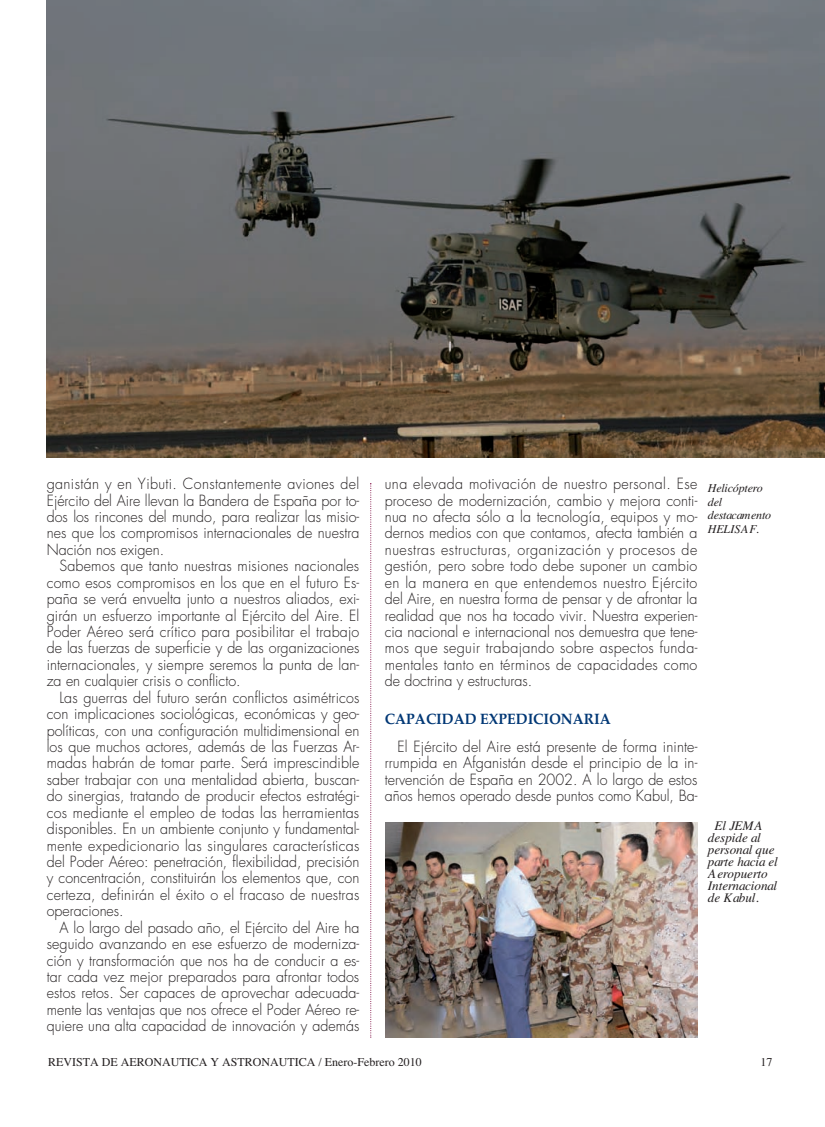
<style>
.page{position:relative;width:825px;height:1127px;background:#fff}
.page>*{position:absolute;margin:0;border:0;box-sizing:border-box;transform-origin:0 0}
.t1{font:300 15px/16.5px "Futura";letter-spacing:.005em;color:#231f20;text-align:justify;scale:.95 1}
.t2{font:300 15px "Futura";letter-spacing:.025em;color:#231f20;scale:.95 1}
.t3{font:italic 13.2px/12px "Times";color:#231f20}
.t4{font:12px "Times";color:#231f20}
.t5{font:italic 12px/13.5px "Times";letter-spacing:-.015em;color:#231f20}
.s1{font-family:"Palatino";font-weight:700;color:#013775}
</style>
<div class="page">
<svg style="left:370px;top:483px;width:1px;height:554px"></svg>
<img style="left:47px;top:0;width:778px;height:457px">
<img style="left:386px;top:822px;width:311px;height:215px">
<p class="t2" style="left:47px;top:477px;width:330px">ganistán y en Yibuti. Constantemente aviones del</p>
<p class="t1" style="left:47px;top:493px;width:330px">Ejército del Aire llevan la Bandera de España por to-</p>
<p class="t1" style="left:47px;top:510px;width:330px">dos los rincones del mundo, para realizar las misio-</p>
<p class="t1" style="left:47px;top:526px;width:330px">nes que los compromisos internacionales de nuestra</p>
<p class="t1" style="left:47px;top:542px;width:125px">Nación nos exigen.</p>
<p class="t1" style="left:60px;top:559px;width:317px">Sabemos que tanto nuestras misiones nacionales</p>
<p class="t1" style="left:47px;top:575px;width:330px">como esos compromisos en los que en el futuro Es-</p>
<p class="t1" style="left:47px;top:592px;width:330px">paña se verá envuelta junto a nuestros aliados, exi-</p>
<p class="t1" style="left:47px;top:608px;width:330px">girán un esfuerzo importante al Ejército del Aire. El</p>
<p class="t1" style="left:47px;top:624px;width:330px">Poder Aéreo será crítico para posibilitar el trabajo</p>
<p class="t1" style="left:47px;top:641px;width:330px">de las fuerzas de superficie y de las organizaciones</p>
<p class="t1" style="left:47px;top:657px;width:330px">internacionales, y siempre seremos la punta de lan-</p>
<p class="t1" style="left:47px;top:674px;width:205px">za en cualquier crisis o conflicto.</p>
<p class="t1" style="left:60px;top:690px;width:317px">Las guerras del futuro serán conflictos asimétricos</p>
<p class="t1" style="left:47px;top:707px;width:330px">con implicaciones sociológicas, económicas y geo-</p>
<p class="t1" style="left:47px;top:723px;width:330px">políticas, con una configuración multidimensional en</p>
<p class="t1" style="left:47px;top:739px;width:330px">los que muchos actores, además de las Fuerzas Ar-</p>
<p class="t1" style="left:47px;top:756px;width:330px">madas habrán de tomar parte. Será imprescindible</p>
<p class="t1" style="left:47px;top:772px;width:330px">saber trabajar con una mentalidad abierta, buscan-</p>
<p class="t1" style="left:47px;top:789px;width:330px">do sinergias, tratando de producir efectos estratégi-</p>
<p class="t1" style="left:47px;top:805px;width:330px">cos mediante el empleo de todas las herramientas</p>
<p class="t1" style="left:47px;top:822px;width:330px">disponibles. En un ambiente conjunto y fundamental-</p>
<p class="t1" style="left:47px;top:838px;width:331px">mente expedicionario las singulares características</p>
<p class="t1" style="left:47px;top:854px;width:330px">del Poder Aéreo: penetración, flexibilidad, precisión</p>
<p class="t1" style="left:47px;top:871px;width:330px">y concentración, constituirán los elementos que, con</p>
<p class="t1" style="left:47px;top:887px;width:330px">certeza, definirán el éxito o el fracaso de nuestras</p>
<p class="t1" style="left:47px;top:904px;width:82px">operaciones.</p>
<p class="t1" style="left:60px;top:920px;width:317px">A lo largo del pasado año, el Ejército del Aire ha</p>
<p class="t1" style="left:47px;top:937px;width:330px">seguido avanzando en ese esfuerzo de moderniza-</p>
<p class="t1" style="left:47px;top:953px;width:330px">ción y transformación que nos ha de conducir a es-</p>
<p class="t1" style="left:47px;top:969px;width:330px">tar cada vez mejor preparados para afrontar todos</p>
<p class="t1" style="left:47px;top:986px;width:330px">estos retos. Ser capaces de aprovechar adecuada-</p>
<p class="t1" style="left:47px;top:1002px;width:330px">mente las ventajas que nos ofrece el Poder Aéreo re-</p>
<p class="t1" style="left:47px;top:1019px;width:330px">quiere una alta capacidad de innovación y además</p>
<p class="t1" style="left:385px;top:477px;width:331px">una elevada motivación de nuestro personal. Ese proceso de modernización, cambio y mejora conti&shy;nua no afecta sólo a la tecnología, equipos y mo&shy;dernos medios con que contamos, afecta también a nuestras estructuras, organización y procesos de gestión, pero sobre todo debe suponer un cambio en la manera en que entendemos nuestro Ejército del Aire, en nuestra forma de pensar y de afrontar la realidad que nos ha tocado vivir. Nuestra experien&shy;cia nacional e internacional nos demuestra que tene&shy;mos que seguir trabajando sobre aspectos funda&shy;mentales tanto en términos de capacidades como de doctrina y estructuras.</p>
<p class="t1" style="left:398px;top:705px;width:317px;line-height:28.3px;text-indent:-13px"><span class="s1">CAPACIDAD EXPEDICIONARIA<br></span>El Ejército del Aire está presente de forma ininte-</p>
<p class="t1" style="left:385px;top:756px;width:330px">rrumpida en Afganistán desde el principio de la in&shy;tervención de España en 2002. A lo largo de estos años hemos operado desde puntos como Kabul, Ba-</p>
<p class="t5" style="left:708px;top:482px;width:65px">Helicóptero del destacamento<br>HELISAF.</p>
<p class="t3" style="left:708px;top:821px;width:71px;text-indent:7px">El JEMA despide al personal que parte hacia el<br>Aeropuerto<br>Internacional de Kabul.</p>
<p class="t4" style="left:48px;top:1058px;width:375px">REVISTA DE AERONAUTICA Y ASTRONAUTICA / Enero-Febrero 2010</p>
<p class="t4" style="left:760px;top:1058px;width:13px">17</p>
</div>
